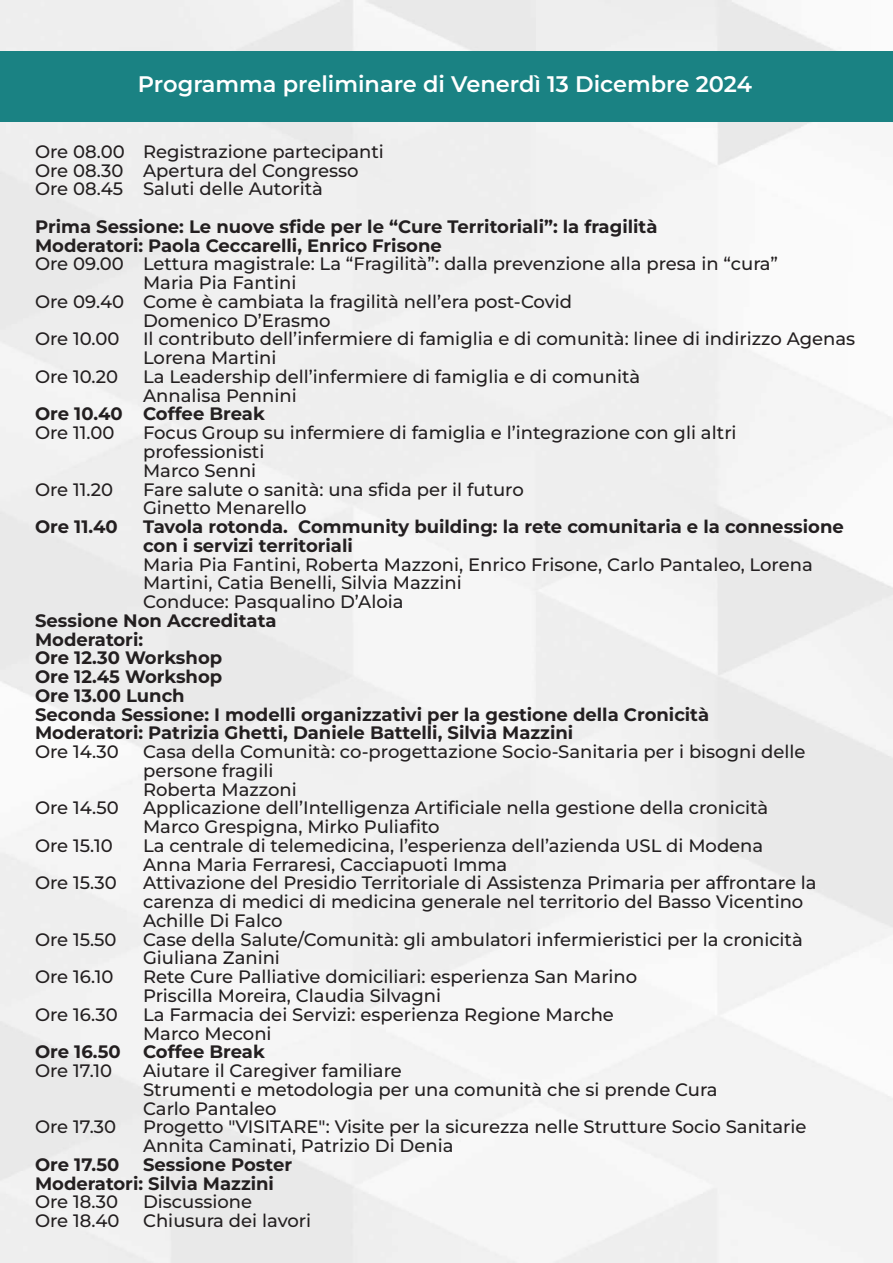
<style>
.page{position:relative;width:893px;height:1263px;background:#fff}
.page>*{position:absolute;margin:0;border:0;box-sizing:border-box;transform-origin:0 0}
.t1{font:600 22.5px "Montserrat";color:#fff}
.t2{font:500 18px/18.8px "Montserrat";color:#231f20}
.t3{font:700 18px/18.8px "Montserrat";color:#231f20}
</style>
<div class="page">
<div style="left:0;top:51px;width:893px;height:71px;background:#1a8283"></div>
<p class="t1" style="left:138px;top:69px;width:615px">Programma preliminare di Venerdì 13 Dicembre 2024</p>
<p class="t2" style="left:35px;top:142px;width:350px">Ore 08.00 Registrazione partecipanti<br>Ore 08.30 Apertura del Congresso<br>Ore 08.45 Saluti delle Autorità</p>
<p class="t3" style="left:35px;top:217px;width:624px">Prima Sessione: Le nuove sfide per le “Cure Territoriali”: la fragilità<br>Moderatori: Paola Ceccarelli, Enrico Frisone</p>
<p class="t2" style="left:35px;top:254px;width:744px">Ore 09.00 Lettura magistrale: La “Fragilità”: dalla prevenzione alla presa in “cura”</p>
<p class="t2" style="left:143px;top:273px;width:155px">Maria Pia Fantini</p>
<p class="t2" style="left:35px;top:292px;width:539px">Ore 09.40 Come è cambiata la fragilità nell’era post-Covid</p>
<p class="t2" style="left:143px;top:310px;width:189px">Domenico D’Erasmo</p>
<p class="t2" style="left:35px;top:329px;width:86px">Ore 10.00</p>
<p class="t2" style="left:143px;top:329px;width:714px">Il contributo dell’infermiere di famiglia e di comunità: linee di indirizzo Agenas<br>Lorena Martini</p>
<p class="t2" style="left:35px;top:367px;width:85px">Ore 10.20</p>
<p class="t2" style="left:143px;top:367px;width:499px">La Leadership dell’infermiere di famiglia e di comunità<br>Annalisa Pennini</p>
<p class="t3" style="left:35px;top:404px;width:231px">Ore 10.40 Coffee Break</p>
<p class="t2" style="left:35px;top:423px;width:81px">Ore 11.00</p>
<p class="t2" style="left:143px;top:423px;width:595px">Focus Group su infermiere di famiglia e l’integrazione con gli altri professionisti<br>Marco Senni</p>
<p class="t2" style="left:35px;top:479px;width:80px">Ore 11.20</p>
<p class="t2" style="left:143px;top:479px;width:382px">Fare salute o sanità: una sfida per il futuro<br>Ginetto Menarello</p>
<p class="t3" style="left:35px;top:517px;width:84px">Ore 11.40</p>
<p class="t3" style="left:143px;top:517px;width:702px">Tavola rotonda. Community building: la rete comunitaria e la connessione con i servizi territoriali</p>
<p class="t2" style="left:143px;top:554px;width:671px">Maria Pia Fantini, Roberta Mazzoni, Enrico Frisone, Carlo Pantaleo, Lorena<br>Martini, Catia Benelli, Silvia Mazzini<br>Conduce: Pasqualino D’Aloia</p>
<p class="t3" style="left:35px;top:611px;width:676px">Sessione Non Accreditata<br>Moderatori:<br>Ore 12.30 Workshop<br>Ore 12.45 Workshop<br>Ore 13.00 Lunch<br>Seconda Sessione: I modelli organizzativi per la gestione della Cronicità Moderatori: Patrizia Ghetti, Daniele Battelli, Silvia Mazzini</p>
<p class="t2" style="left:35px;top:742px;width:85px">Ore 14.30</p>
<p class="t2" style="left:143px;top:742px;width:664px">Casa della Comunità: co-progettazione Socio-Sanitaria per i bisogni delle persone fragili<br>Roberta Mazzoni</p>
<p class="t2" style="left:35px;top:798px;width:85px">Ore 14.50</p>
<p class="t2" style="left:143px;top:798px;width:627px">Applicazione dell’Intelligenza Artificiale nella gestione della cronicità<br>Marco Grespigna, Mirko Puliafito</p>
<p class="t2" style="left:35px;top:836px;width:79px">Ore 15.10</p>
<p class="t2" style="left:143px;top:836px;width:622px">La centrale di telemedicina, l’esperienza dell’azienda USL di Modena<br>Anna Maria Ferraresi, Cacciapuoti Imma</p>
<p class="t2" style="left:35px;top:873px;width:83px">Ore 15.30</p>
<p class="t2" style="left:143px;top:873px;width:675px">Attivazione del Presidio Territoriale di Assistenza Primaria per affrontare la carenza di medici di medicina generale nel territorio del Basso Vicentino<br>Achille Di Falco</p>
<p class="t2" style="left:35px;top:929px;width:83px">Ore 15.50</p>
<p class="t2" style="left:143px;top:929px;width:661px">Case della Salute/Comunità: gli ambulatori infermieristici per la cronicità<br>Giuliana Zanini</p>
<p class="t2" style="left:35px;top:967px;width:80px">Ore 16.10</p>
<p class="t2" style="left:143px;top:967px;width:496px">Rete Cure Palliative domiciliari: esperienza San Marino<br>Priscilla Moreira, Claudia Silvagni</p>
<p class="t2" style="left:35px;top:1004px;width:84px">Ore 16.30</p>
<p class="t2" style="left:143px;top:1004px;width:472px">La Farmacia dei Servizi: esperienza Regione Marche<br>Marco Meconi</p>
<p class="t3" style="left:35px;top:1042px;width:231px">Ore 16.50 Coffee Break</p>
<p class="t2" style="left:35px;top:1061px;width:79px">Ore 17.10</p>
<p class="t2" style="left:143px;top:1061px;width:576px">Aiutare il Caregiver familiare<br>Strumenti e metodologia per una comunità che si prende Cura<br>Carlo Pantaleo</p>
<p class="t2" style="left:35px;top:1117px;width:83px">Ore 17.30</p>
<p class="t2" style="left:143px;top:1117px;width:665px">Progetto "VISITARE": Visite per la sicurezza nelle Strutture Socio Sanitarie<br>Annita Caminati, Patrizio Di Denia</p>
<p class="t3" style="left:35px;top:1154px;width:86px">Ore 17.50</p>
<p class="t3" style="left:35px;top:1154px;width:259px;text-indent:108px">Sessione Poster<br>Moderatori: Silvia Mazzini</p>
<p class="t2" style="left:35px;top:1192px;width:85px">Ore 18.30</p>
<p class="t2" style="left:143px;top:1192px;width:111px">Discussione</p>
<p class="t2" style="left:35px;top:1211px;width:86px">Ore 18.40</p>
<p class="t2" style="left:143px;top:1211px;width:170px">Chiusura dei lavori</p>
</div>
